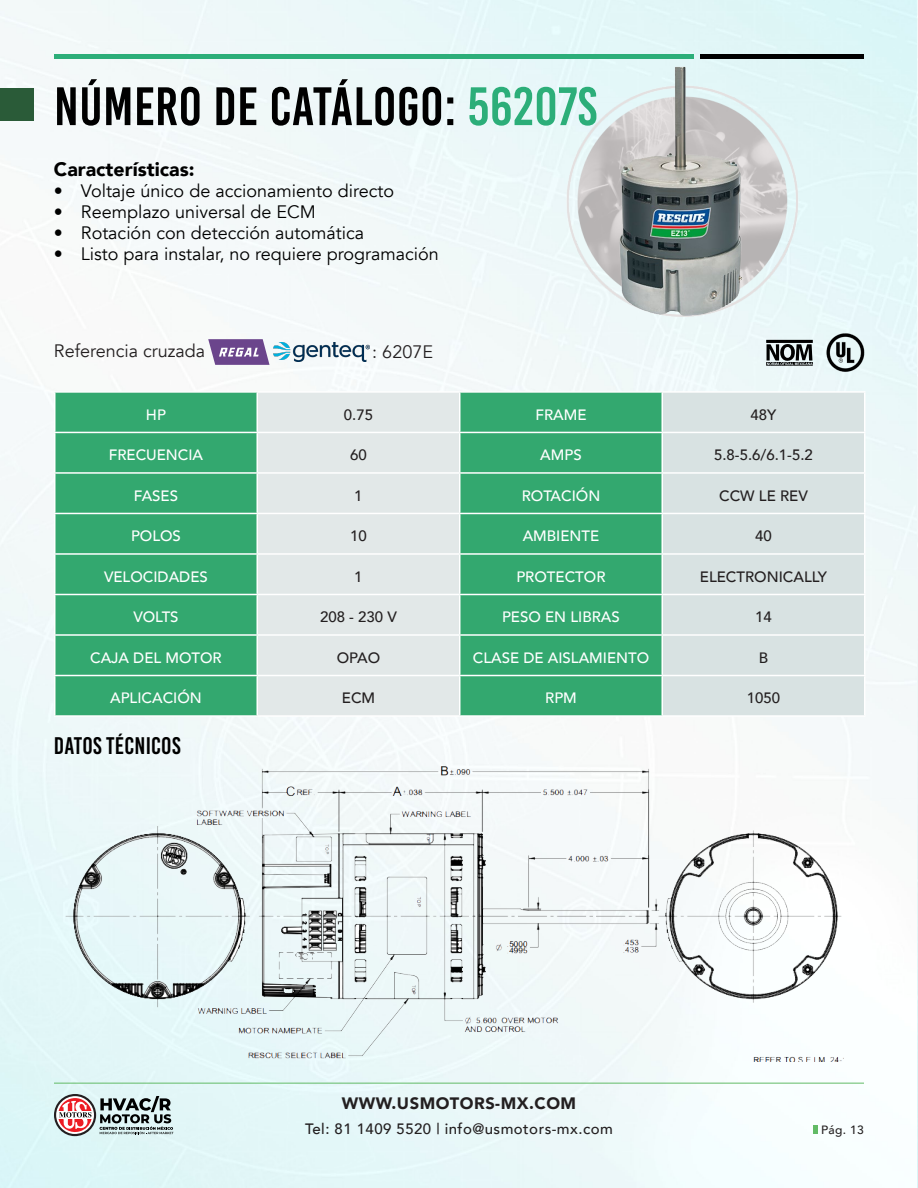
<style>
.page{position:relative;width:918px;height:1188px;background:#fff}
.page>*{position:absolute;margin:0;border:0;box-sizing:border-box;transform-origin:0 0}
.t1{font:54px "Bebas Kai";letter-spacing:.01em;color:#000}
.t2{font:24px "Bebas Kai";letter-spacing:.01em;color:#000}
.t3{font:900 19.5px "Avenir";color:#000}
.t4{font:18px "Avenir";color:#000}
.t5{font:18px "Avenir";color:#231f20}
.t6{font:900 16.5px "Avenir";letter-spacing:.03em;color:#231f20}
.t7{font:500 15px "Avenir";color:#fff}
.t8{font:500 15px "Avenir";color:#231f20}
.t9{font:500 15px "Avenir";letter-spacing:.03em;color:#231f20}
.t10{font:500 12px "Avenir";color:#231f20}
.s1{color:#2cae79}
</style>
<div class="page">
<img style="left:0;top:0;width:917px;height:1188px">
<img style="left:917px;top:0;width:1px;height:1188px">
<svg style="left:54px;top:1094px;width:42px;height:42px"></svg>
<svg style="left:56px;top:1096px;width:38px;height:38px"></svg>
<div style="left:58px;top:1111px;width:35px;height:7px;background:#fff"></div>
<svg style="left:58px;top:1098px;width:34px;height:36px"></svg>
<svg style="left:100px;top:1096px;width:73px;height:38px;background:#8f9c9d"></svg>
<hr style="left:54px;top:1083px;width:810px;height:1px;background:#62bb66">
<svg style="left:813px;top:1125px;width:4px;height:9px"></svg>
<div style="left:55px;top:393px;width:606px;height:322px;background:#33a86f"></div>
<div style="left:258px;top:393px;width:201px;height:322px;background:#e2e8e8"></div>
<div style="left:663px;top:393px;width:201px;height:322px;background:#d8e2e2"></div>
<hr style="left:54px;top:676px;width:1px;height:39px;background:#fff">
<hr style="left:54px;top:715px;width:203px;height:2px;background:#fff">
<hr style="left:460px;top:715px;width:202px;height:2px;background:#fff">
<hr style="left:256px;top:393px;width:2px;height:39px;background:#fff">
<hr style="left:459px;top:393px;width:1px;height:39px;background:#fff">
<hr style="left:256px;top:433px;width:2px;height:39px;background:#fff">
<hr style="left:459px;top:433px;width:1px;height:39px;background:#fff">
<hr style="left:256px;top:474px;width:2px;height:39px;background:#fff">
<hr style="left:459px;top:474px;width:1px;height:39px;background:#fff">
<hr style="left:256px;top:514px;width:2px;height:39px;background:#fff">
<hr style="left:459px;top:514px;width:1px;height:39px;background:#fff">
<hr style="left:256px;top:555px;width:2px;height:39px;background:#fff">
<hr style="left:459px;top:555px;width:1px;height:39px;background:#fff">
<hr style="left:256px;top:595px;width:2px;height:39px;background:#fff">
<hr style="left:459px;top:595px;width:1px;height:39px;background:#fff">
<hr style="left:256px;top:636px;width:2px;height:39px;background:#fff">
<hr style="left:459px;top:636px;width:1px;height:39px;background:#fff">
<hr style="left:256px;top:676px;width:2px;height:39px;background:#fff">
<hr style="left:459px;top:676px;width:1px;height:39px;background:#fff">
<hr style="left:257px;top:715px;width:203px;height:2px;background:#fff">
<hr style="left:661px;top:393px;width:2px;height:39px;background:#fff">
<hr style="left:661px;top:433px;width:2px;height:39px;background:#fff">
<hr style="left:661px;top:474px;width:2px;height:39px;background:#fff">
<hr style="left:661px;top:514px;width:2px;height:39px;background:#fff">
<hr style="left:661px;top:555px;width:2px;height:39px;background:#fff">
<hr style="left:661px;top:595px;width:2px;height:39px;background:#fff">
<hr style="left:661px;top:636px;width:2px;height:39px;background:#fff">
<hr style="left:661px;top:676px;width:2px;height:39px;background:#fff">
<hr style="left:864px;top:676px;width:1px;height:39px;background:#fff">
<hr style="left:662px;top:715px;width:203px;height:2px;background:#fff">
<hr style="left:54px;top:391px;width:203px;height:2px;background:#fff">
<hr style="left:54px;top:393px;width:1px;height:39px;background:#fff">
<hr style="left:257px;top:391px;width:203px;height:2px;background:#fff">
<hr style="left:460px;top:391px;width:202px;height:2px;background:#fff">
<hr style="left:662px;top:391px;width:203px;height:2px;background:#fff">
<hr style="left:864px;top:393px;width:1px;height:39px;background:#fff">
<hr style="left:54px;top:432px;width:203px;height:1px;background:#fff">
<hr style="left:54px;top:433px;width:1px;height:39px;background:#fff">
<hr style="left:257px;top:432px;width:203px;height:1px;background:#fff">
<hr style="left:460px;top:432px;width:202px;height:1px;background:#fff">
<hr style="left:662px;top:432px;width:203px;height:1px;background:#fff">
<hr style="left:864px;top:433px;width:1px;height:39px;background:#fff">
<hr style="left:54px;top:472px;width:203px;height:2px;background:#fff">
<hr style="left:54px;top:474px;width:1px;height:39px;background:#fff">
<hr style="left:257px;top:472px;width:203px;height:2px;background:#fff">
<hr style="left:460px;top:472px;width:202px;height:2px;background:#fff">
<hr style="left:662px;top:472px;width:203px;height:2px;background:#fff">
<hr style="left:864px;top:474px;width:1px;height:39px;background:#fff">
<hr style="left:54px;top:513px;width:203px;height:1px;background:#fff">
<hr style="left:54px;top:514px;width:1px;height:39px;background:#fff">
<hr style="left:257px;top:513px;width:203px;height:1px;background:#fff">
<hr style="left:460px;top:513px;width:202px;height:1px;background:#fff">
<hr style="left:662px;top:513px;width:203px;height:1px;background:#fff">
<hr style="left:864px;top:514px;width:1px;height:39px;background:#fff">
<hr style="left:54px;top:553px;width:203px;height:2px;background:#fff">
<hr style="left:54px;top:555px;width:1px;height:39px;background:#fff">
<hr style="left:257px;top:553px;width:203px;height:2px;background:#fff">
<hr style="left:460px;top:553px;width:202px;height:2px;background:#fff">
<hr style="left:662px;top:553px;width:203px;height:2px;background:#fff">
<hr style="left:864px;top:555px;width:1px;height:39px;background:#fff">
<hr style="left:54px;top:594px;width:203px;height:1px;background:#fff">
<hr style="left:54px;top:595px;width:1px;height:39px;background:#fff">
<hr style="left:257px;top:594px;width:203px;height:1px;background:#fff">
<hr style="left:460px;top:594px;width:202px;height:1px;background:#fff">
<hr style="left:662px;top:594px;width:203px;height:1px;background:#fff">
<hr style="left:864px;top:595px;width:1px;height:39px;background:#fff">
<hr style="left:54px;top:634px;width:203px;height:2px;background:#fff">
<hr style="left:54px;top:636px;width:1px;height:39px;background:#fff">
<hr style="left:257px;top:634px;width:203px;height:2px;background:#fff">
<hr style="left:460px;top:634px;width:202px;height:2px;background:#fff">
<hr style="left:662px;top:634px;width:203px;height:2px;background:#fff">
<hr style="left:864px;top:636px;width:1px;height:39px;background:#fff">
<hr style="left:54px;top:675px;width:203px;height:1px;background:#fff">
<hr style="left:257px;top:675px;width:203px;height:1px;background:#fff">
<hr style="left:460px;top:675px;width:202px;height:1px;background:#fff">
<hr style="left:662px;top:675px;width:203px;height:1px;background:#fff">
<div style="left:0;top:88px;width:33px;height:27px;background:#2a5b38"></div>
<div style="left:0;top:93px;width:33px;height:27px;background:#2a5b38"></div>
<div style="left:819px;top:66px;width:9px;height:253px;background:#e3f6f8"></div>
<svg style="left:208px;top:339px;width:62px;height:26px"></svg>
<img style="left:822px;top:332px;width:47px;height:40px">
<svg style="left:766px;top:340px;width:47px;height:26px"></svg>
<img style="left:274px;top:342px;width:95px;height:20px">
<img style="left:545px;top:56px;width:274px;height:269px">
<img style="left:65px;top:761px;width:778px;height:301px">
<hr style="left:54px;top:54px;width:640px;height:4px;background:#2cae79">
<hr style="left:701px;top:54px;width:163px;height:4px;background:#000">
<p class="t1" style="left:54px;top:77px;width:545px">NÚMERO DE CATÁLOGO: <span class="s1">56207S</span></p>
<p class="t3" style="left:54px;top:152px;width:142px">Características:</p>
<p class="t4" style="left:54px;top:180px;width:342px">• Voltaje único de accionamiento directo</p>
<p class="t4" style="left:54px;top:201px;width:263px">• Reemplazo universal de ECM</p>
<p class="t4" style="left:54px;top:222px;width:312px">• Rotación con detección automática</p>
<p class="t4" style="left:54px;top:243px;width:386px">• Listo para instalar, no requiere programación</p>
<p class="t5" style="left:54px;top:341px;width:153px">Referencia cruzada</p>
<p class="t5" style="left:372px;top:341px;width:62px">: 6207E</p>
<p class="t7" style="left:146px;top:401px;width:22px">HP</p>
<p class="t8" style="left:344px;top:401px;width:31px">0.75</p>
<p class="t7" style="left:535px;top:401px;width:53px">FRAME</p>
<p class="t8" style="left:751px;top:401px;width:27px">48Y</p>
<p class="t7" style="left:109px;top:442px;width:96px">FRECUENCIA</p>
<p class="t8" style="left:350px;top:442px;width:18px">60</p>
<p class="t7" style="left:540px;top:442px;width:43px">AMPS</p>
<p class="t8" style="left:714px;top:442px;width:100px">5.8-5.6/6.1-5.2</p>
<p class="t7" style="left:134px;top:483px;width:46px">FASES</p>
<p class="t8" style="left:354px;top:483px;width:10px">1</p>
<p class="t7" style="left:522px;top:483px;width:80px">ROTACIÓN</p>
<p class="t8" style="left:719px;top:483px;width:90px">CCW LE REV</p>
<p class="t7" style="left:131px;top:523px;width:51px">POLOS</p>
<p class="t8" style="left:350px;top:523px;width:18px">10</p>
<p class="t7" style="left:523px;top:523px;width:78px">AMBIENTE</p>
<p class="t8" style="left:755px;top:523px;width:18px">40</p>
<p class="t7" style="left:104px;top:564px;width:105px">VELOCIDADES</p>
<p class="t8" style="left:354px;top:564px;width:10px">1</p>
<p class="t7" style="left:516px;top:564px;width:91px">PROTECTOR</p>
<p class="t8" style="left:700px;top:564px;width:129px">ELECTRONICALLY</p>
<p class="t7" style="left:133px;top:604px;width:47px">VOLTS</p>
<p class="t8" style="left:320px;top:604px;width:78px">208 - 230 V</p>
<p class="t7" style="left:502px;top:604px;width:119px">PESO EN LIBRAS</p>
<p class="t8" style="left:755px;top:604px;width:18px">14</p>
<p class="t7" style="left:90px;top:645px;width:133px">CAJA DEL MOTOR</p>
<p class="t8" style="left:337px;top:645px;width:45px">OPAO</p>
<p class="t7" style="left:473px;top:645px;width:178px">CLASE DE AISLAMIENTO</p>
<p class="t8" style="left:759px;top:645px;width:11px">B</p>
<p class="t7" style="left:110px;top:685px;width:93px">APLICACIÓN</p>
<p class="t8" style="left:342px;top:685px;width:35px">ECM</p>
<p class="t7" style="left:545px;top:685px;width:33px">RPM</p>
<p class="t8" style="left:747px;top:685px;width:35px">1050</p>
<p class="t2" style="left:54px;top:733px;width:128px">DATOS TÉCNICOS</p>
<p class="t6" style="left:342px;top:1089px;width:236px">WWW.USMOTORS-MX.COM</p>
<p class="t9" style="left:305px;top:1115px;width:309px">Tel: 81 1409 5520 | info@usmotors-mx.com</p>
<p class="t10" style="left:821px;top:1119px;width:44px">Pág. 13</p>
</div>
